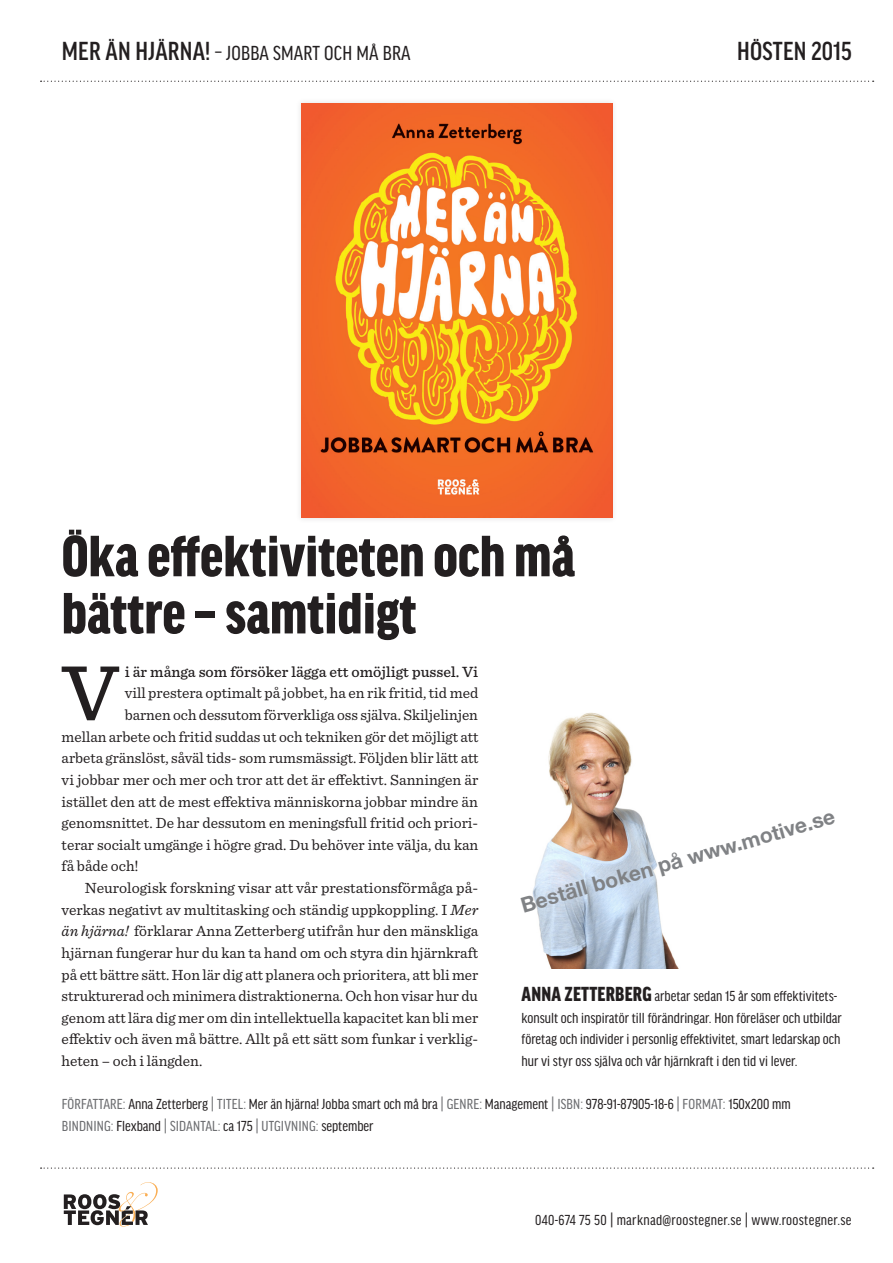
<style>
.page{position:relative;width:893px;height:1263px;background:#fff}
.page>*{position:absolute;margin:0;border:0;box-sizing:border-box;transform-origin:0 0}
.t1{font:500 81.15px "Sentinel";color:#231f20}
.t2{font:900 condensed 61.8px/57.2px "Good Headline Pro";color:#231f20}
.t3{font:500 condensed 27.75px "Good Headline Pro";letter-spacing:.01em;color:#231f20}
.t4{font:condensed 21.6px "Good Headline Pro";letter-spacing:.01em;color:#231f20}
.t5{font:700 21px "Helvetica Neue";color:#808285}
.t6{font:15.45px "Sentinel";color:#231f20}
.t7{font:condensed 15.45px/21.6px "Good Headline Pro";color:#231f20}
.t8{font:condensed 15.45px "Good Headline Pro";letter-spacing:.02em;color:#231f20}
.t9{font:500 15.45px "Sentinel";color:#231f20}
.s1{font-weight:500;font-size:27.75px}
.s2{font-style:italic}
.s3{font-weight:900;font-size:21.6px}
.s4{color:#6c6d70}
</style>
<div class="page">
<svg style="left:41px;top:1167px;width:833px;height:2px"></svg>
<svg style="left:41px;top:81px;width:833px;height:1px"></svg>
<svg style="left:64px;top:1182px;width:94px;height:44px"></svg>
<img style="left:532px;top:712px;width:147px;height:257px">
<div style="left:295px;top:98px;width:323px;height:426px;background:#f8f8f8"></div>
<img style="left:301px;top:103px;width:311px;height:415px">
<p class="t4" style="left:62px;top:42px;width:350px"><span class="s1">MER ÄN HJÄRNA!</span> – JOBBA SMART OCH MÅ BRA</p>
<p class="t3" style="left:737px;top:37px;width:116px">HÖSTEN 2015</p>
<p class="t2" style="left:62px;top:527px;width:515px">Öka effektiviteten och må bättre – samtidigt</p>
<p class="t1" style="left:63px;top:631px;width:57px">V</p>
<p class="t9" style="left:125px;top:660px;width:355px">i är många som försöker lägga ett omöjligt pussel. Vi</p>
<p class="t6" style="left:125px;top:681px;width:355px">vill prestera optimalt på jobbet, ha en rik fritid, tid med</p>
<p class="t6" style="left:125px;top:703px;width:355px">barnen och dessutom förverkliga oss själva. Skiljelinjen</p>
<p class="t6" style="left:62px;top:725px;width:418px">mellan arbete och fritid suddas ut och tekniken gör det möjligt att</p>
<p class="t6" style="left:62px;top:746px;width:418px">arbeta gränslöst, såväl tids- som rumsmässigt. Följden blir lätt att</p>
<p class="t6" style="left:62px;top:768px;width:418px">vi jobbar mer och mer och tror att det är effektivt. Sanningen är</p>
<p class="t6" style="left:62px;top:790px;width:418px">istället den att de mest effektiva människorna jobbar mindre än</p>
<p class="t6" style="left:62px;top:811px;width:418px">genomsnittet. De har dessutom en meningsfull fritid och priori-</p>
<p class="t6" style="left:62px;top:833px;width:418px">terar socialt umgänge i högre grad. Du behöver inte välja, du kan</p>
<p class="t6" style="left:62px;top:855px;width:79px">få både och!</p>
<p class="t6" style="left:85px;top:876px;width:395px">Neurologisk forskning visar att vår prestationsförmåga på-</p>
<p class="t6" style="left:62px;top:898px;width:418px">verkas negativt av multitasking och ständig uppkoppling. I <span class="s2">Mer</span></p>
<p class="t6" style="left:62px;top:919px;width:418px"><span class="s2">än hjärna!</span> förklarar Anna Zetterberg utifrån hur den mänskliga</p>
<p class="t6" style="left:62px;top:941px;width:418px">hjärnan fungerar hur du kan ta hand om och styra din hjärnkraft</p>
<p class="t6" style="left:62px;top:963px;width:418px">på ett bättre sätt. Hon lär dig att planera och prioritera, att bli mer</p>
<p class="t6" style="left:62px;top:984px;width:418px">strukturerad och minimera distraktionerna. Och hon visar hur du</p>
<p class="t6" style="left:62px;top:1006px;width:418px">genom att lära dig mer om din intellektuella kapacitet kan bli mer</p>
<p class="t6" style="left:62px;top:1028px;width:418px">effektiv och även må bättre. Allt på ett sätt som funkar i verklig-</p>
<p class="t6" style="left:62px;top:1049px;width:142px">heten – och i längden.</p>
<p class="t5" style="left:517px;top:890px;width:327px;rotate:-16deg">Beställ boken på www.motive.se</p>
<p class="t7" style="left:521px;top:985px;width:322px"><span class="s3">ANNA ZETTERBERG</span> arbetar sedan 15 år som effektivitets&shy;konsult och inspiratör till förändringar. Hon föreläser och utbildar företag och individer i personlig effektivitet, smart ledarskap och hur vi styr oss själva och vår hjärnkraft i den tid vi lever.</p>
<p class="t7" style="left:62px;top:1093px;width:730px"><span class="s4">FÖRFATTARE:</span> Anna Zetterberg <span class="s4">| TITEL:</span> Mer än hjärna! Jobba smart och må bra <span class="s4">| GENRE:</span> Management <span class="s4">| ISBN:</span> 978-91-87905-18-6 <span class="s4">| FORMAT:</span> 150x200 mm<br><span class="s4">BINDNING:</span> Flexband <span class="s4">| SIDANTAL:</span> ca 175 <span class="s4">| UTGIVNING:</span> september</p>
<p class="t8" style="left:535px;top:1212px;width:318px">040-674 75 50 | marknad@roostegner.se | www.roostegner.se</p>
</div>
